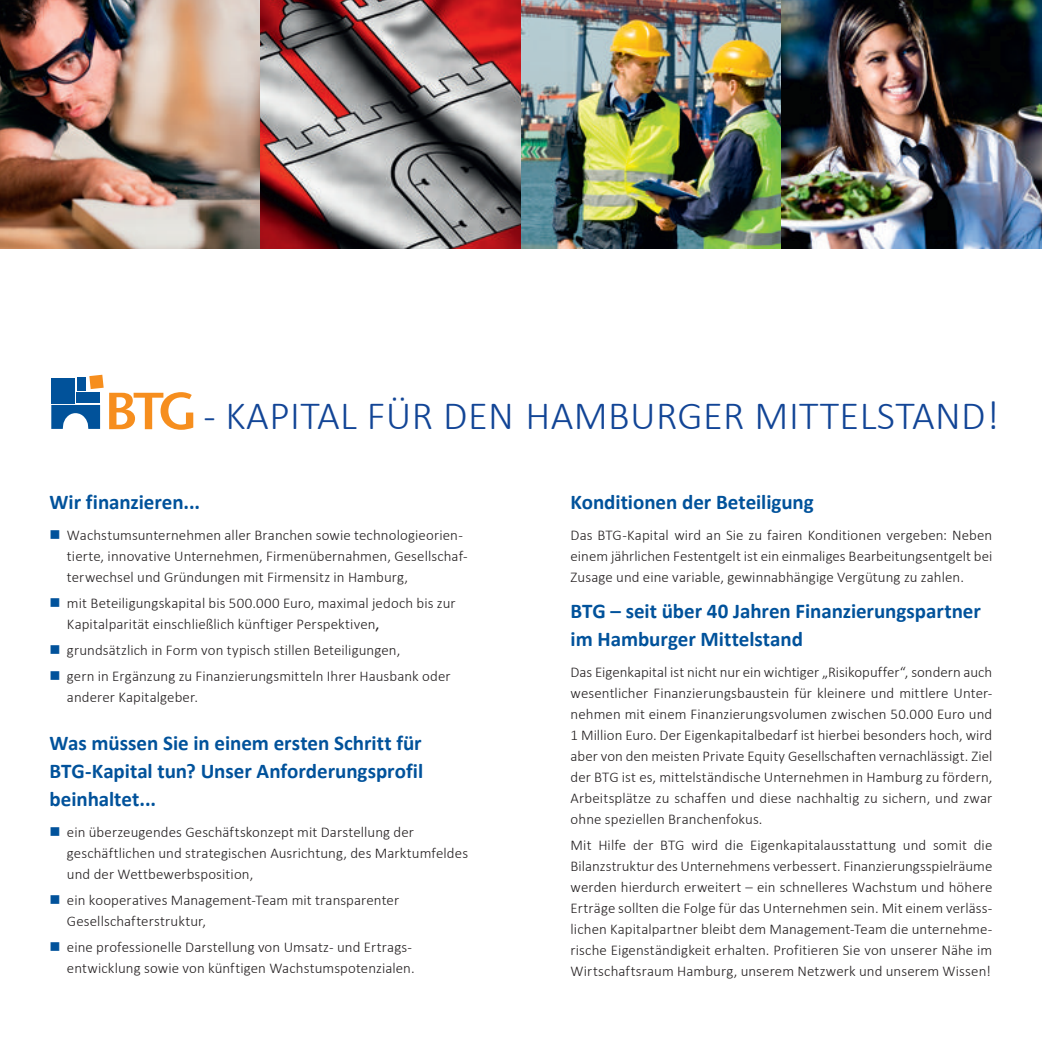
<style>
.page{position:relative;width:1042px;height:1042px;background:#fff}
.page>*{position:absolute;margin:0;border:0;box-sizing:border-box;transform-origin:0 0}
.t1{font:300 40.25px "Calibri";letter-spacing:.01em;color:#124596}
.t2{font:700 21px/28px "Calibri";color:#01529b;text-align:justify}
.t3{font:300 14.88px/21px "Calibri";letter-spacing:.005em;color:#231f20}
.s1{color:#01529b}
.s2{font-family:"Stone Sans";font-weight:400}
</style>
<div class="page">
<svg style="left:51px;top:375px;width:142px;height:55px"></svg>
<img style="left:0;top:0;width:260px;height:248px">
<svg style="left:260px;top:0;width:261px;height:248px"></svg>
<img style="left:521px;top:0;width:260px;height:248px">
<img style="left:781px;top:0;width:261px;height:248px">
<h1 class="t1" style="left:203px;top:391px;width:797px">- KAPITAL FÜR DEN HAMBURGER MITTELSTAND!</h1>
<h2 class="t2" style="left:50px;top:488px;width:152px">Wir finanzieren...</h2>
<p class="t3" style="left:67px;top:523px;width:402px;text-indent:-17px"><span class="s1">■</span> Wachstumsunternehmen aller Branchen sowie technologieorien&shy;tierte, innovative Unternehmen, Firmenübernahmen, Gesellschaf&shy;terwechsel und Gründungen mit Firmensitz in Hamburg,</p>
<p class="t3" style="left:67px;top:591px;width:390px;text-indent:-17px"><span class="s1">■</span> mit Beteiligungskapital bis 500.000 Euro, maximal jedoch bis zur<br>Kapitalparität einschließlich künftiger Perspektiven<span class="s2">,</span></p>
<p class="t3" style="left:50px;top:638px;width:352px"><span class="s1">■</span> grundsätzlich in Form von typisch stillen Beteiligungen,</p>
<p class="t3" style="left:67px;top:664px;width:385px;text-indent:-17px"><span class="s1">■</span> gern in Ergänzung zu Finanzierungsmitteln Ihrer Hausbank oder anderer Kapitalgeber.</p>
<h2 class="t2" style="left:50px;top:729px;width:375px">Was müssen Sie in einem ersten Schritt für BTG-Kapital tun? Unser Anforderungsprofil beinhaltet...</h2>
<p class="t3" style="left:67px;top:820px;width:403px;text-indent:-17px"><span class="s1">■</span> ein überzeugendes Geschäftskonzept mit Darstellung der geschäftlichen und strategischen Ausrichtung, des Marktumfeldes und der Wettbewerbsposition,</p>
<p class="t3" style="left:67px;top:888px;width:334px;text-indent:-17px"><span class="s1">■</span> ein kooperatives Management-Team mit transparenter<br>Gesellschafterstruktur,</p>
<p class="t3" style="left:50px;top:935px;width:367px;text-align:right"><span class="s1">■</span> eine professionelle Darstellung von Umsatz- und Ertrags&shy;entwicklung sowie von künftigen Wachstumspotenzialen.</p>
<h2 class="t2" style="left:570px;top:488px;width:245px">Konditionen der Beteiligung</h2>
<p class="t3" style="left:570px;top:523px;width:423px;text-align:justify">Das BTG-Kapital wird an Sie zu fairen Konditionen vergeben: Neben einem jährlichen Festentgelt ist ein einmaliges Bearbeitungsentgelt bei Zusage und eine variable, gewinnabhängige Vergütung zu zahlen.</p>
<h2 class="t2" style="left:570px;top:597px;width:412px">BTG – seit über 40 Jahren Finanzierungspartner im Hamburger Mittelstand</h2>
<p class="t3" style="left:570px;top:661px;width:423px;text-align:justify">Das Eigenkapital ist nicht nur ein wichtiger „Risikopuffer“, sondern auch wesentlicher Finanzierungsbaustein für kleinere und mittlere Unter&shy;nehmen mit einem Finanzierungsvolumen zwischen 50.000 Euro und 1 Million Euro. Der Eigenkapitalbedarf ist hierbei besonders hoch, wird aber von den meisten Private Equity Gesellschaften vernachlässigt. Ziel der BTG ist es, mittelständische Unternehmen in Hamburg zu fördern, Arbeitsplätze zu schaffen und diese nachhaltig zu sichern, und zwar ohne speziellen Branchenfokus.</p>
<p class="t3" style="left:570px;top:834px;width:423px;text-align:justify">Mit Hilfe der BTG wird die Eigenkapitalausstattung und somit die Bilanzstruktur des Unternehmens verbessert. Finanzierungsspielräume werden hierdurch erweitert – ein schnelleres Wachstum und höhere Erträge sollten die Folge für das Unternehmen sein. Mit einem verläss&shy;lichen Kapitalpartner bleibt dem Management-Team die unternehme&shy;rische Eigenständigkeit erhalten. Profitieren Sie von unserer Nähe im Wirtschaftsraum Hamburg, unserem Netzwerk und unserem Wissen!</p>
</div>
